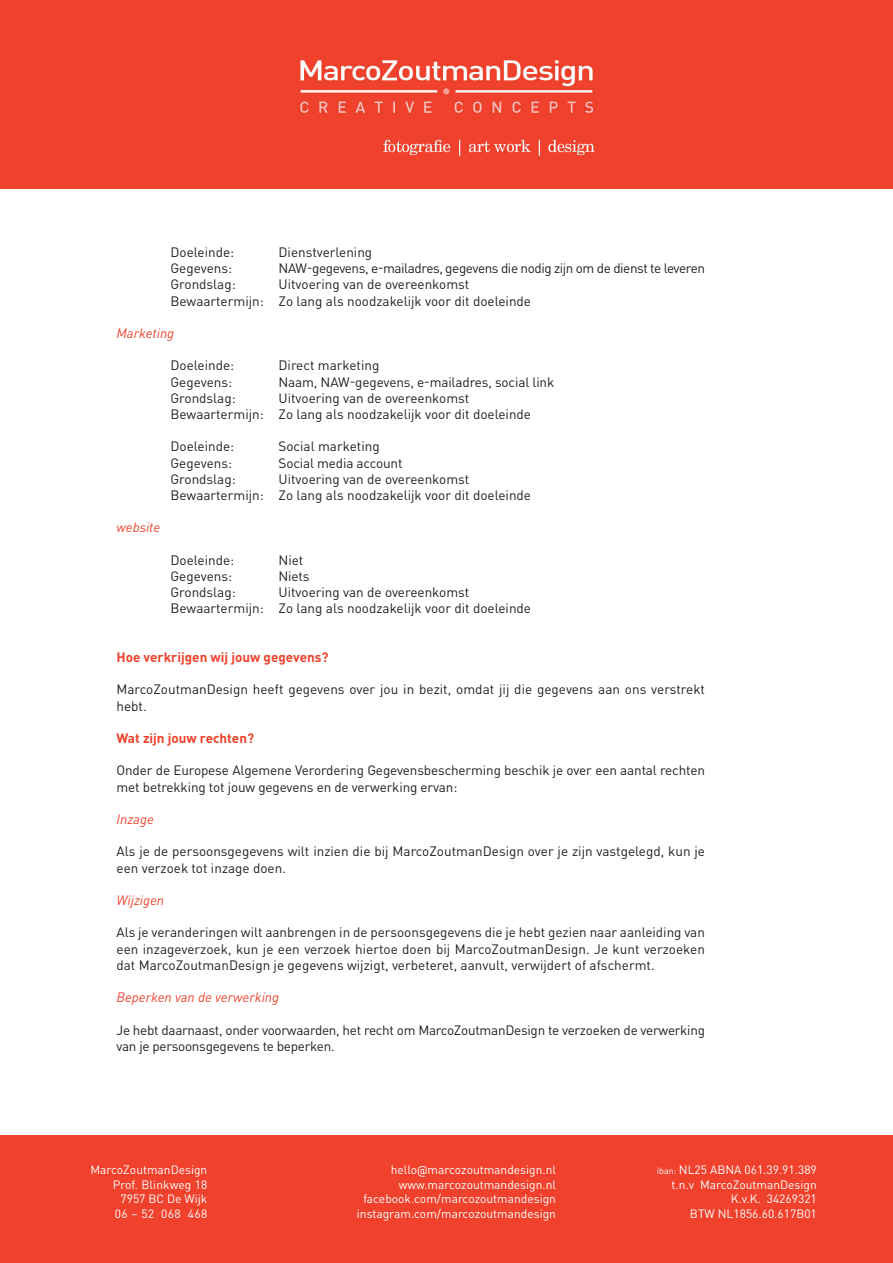
<style>
.page{position:relative;width:893px;height:1263px;background:#fff}
.page>*{position:absolute;margin:0;border:0;box-sizing:border-box;transform-origin:0 0}
.t1{font:13.5px/16.2px "DINOT";color:#231f20}
.t2{font:13.5px/16.2px "DINOT";letter-spacing:-.02em;color:#231f20}
.t3{font:13.5px "DINOT";letter-spacing:-.03em;color:#231f20}
.t4{font:italic 13.5px "DINOT";color:#ef422b}
.t5{font:700 13.5px "DINOT";color:#ef422b}
.t6{font:12px/14.4px "DINOT";color:#fff;text-align:right}
.s1{font-size:9px}
</style>
<div class="page">
<div style="left:0;top:1135px;width:893px;height:128px;background:#ef412b"></div>
<div style="left:0;top:0;width:893px;height:189px;background:#ef412b"></div>
<p class="t1" style="left:171px;top:244px;width:65px">Doeleinde:</p>
<p class="t1" style="left:279px;top:244px;width:95px">Dienstverlening</p>
<p class="t1" style="left:171px;top:260px;width:63px">Gegevens:</p>
<p class="t3" style="left:279px;top:260px;width:428px">NAW-gegevens, e-mailadres, gegevens die nodig zijn om de dienst te leveren</p>
<p class="t1" style="left:171px;top:276px;width:67px">Grondslag:</p>
<p class="t1" style="left:171px;top:276px;width:362px;text-indent:108px">Uitvoering van de overeenkomst<br>Bewaartermijn: Zo lang als noodzakelijk voor dit doeleinde</p>
<p class="t4" style="left:117px;top:325px;width:59px">Marketing</p>
<p class="t1" style="left:171px;top:357px;width:65px">Doeleinde:</p>
<p class="t1" style="left:279px;top:357px;width:102px">Direct marketing</p>
<p class="t1" style="left:171px;top:373px;width:63px">Gegevens:</p>
<p class="t1" style="left:279px;top:373px;width:277px">Naam, NAW-gegevens, e-mailadres, social link</p>
<p class="t1" style="left:171px;top:390px;width:67px">Grondslag:</p>
<p class="t1" style="left:171px;top:390px;width:362px;text-indent:108px">Uitvoering van de overeenkomst<br>Bewaartermijn: Zo lang als noodzakelijk voor dit doeleinde</p>
<p class="t1" style="left:171px;top:438px;width:65px">Doeleinde:</p>
<p class="t1" style="left:279px;top:438px;width:103px">Social marketing</p>
<p class="t1" style="left:171px;top:454px;width:63px">Gegevens:</p>
<p class="t1" style="left:279px;top:454px;width:126px">Social media account</p>
<p class="t1" style="left:171px;top:471px;width:67px">Grondslag:</p>
<p class="t1" style="left:171px;top:471px;width:362px;text-indent:108px">Uitvoering van de overeenkomst<br>Bewaartermijn: Zo lang als noodzakelijk voor dit doeleinde</p>
<p class="t4" style="left:117px;top:519px;width:45px">website</p>
<p class="t1" style="left:171px;top:552px;width:65px">Doeleinde:</p>
<p class="t1" style="left:279px;top:552px;width:26px">Niet</p>
<p class="t1" style="left:171px;top:568px;width:63px">Gegevens:</p>
<p class="t1" style="left:279px;top:568px;width:33px">Niets</p>
<p class="t1" style="left:171px;top:584px;width:67px">Grondslag:</p>
<p class="t1" style="left:171px;top:584px;width:362px;text-indent:108px">Uitvoering van de overeenkomst<br>Bewaartermijn: Zo lang als noodzakelijk voor dit doeleinde</p>
<p class="t5" style="left:117px;top:648px;width:214px">Hoe verkrijgen wij jouw gegevens?</p>
<p class="t1" style="left:117px;top:681px;width:590px">MarcoZoutmanDesign heeft gegevens over jou in bezit, omdat jij die gegevens aan ons verstrekt hebt.</p>
<p class="t5" style="left:117px;top:729px;width:139px">Wat zijn jouw rechten?</p>
<p class="t1" style="left:117px;top:762px;width:590px">Onder de Europese Algemene Verordering Gegevensbescherming beschik je over een aantal rechten met betrekking tot jouw gegevens en de verwerking ervan:</p>
<p class="t4" style="left:117px;top:811px;width:39px">Inzage</p>
<p class="t1" style="left:117px;top:843px;width:590px">Als je de persoonsgegevens wilt inzien die bij MarcoZoutmanDesign over je zijn vastgelegd, kun je een verzoek tot inzage doen.</p>
<p class="t4" style="left:117px;top:892px;width:49px">Wijzigen</p>
<p class="t1" style="left:117px;top:924px;width:590px;text-align:justify">Als je veranderingen wilt aanbrengen in de persoonsgegevens die je hebt gezien naar aanleiding van een inzageverzoek, kun je een verzoek hiertoe doen bij MarcoZoutmanDesign. Je kunt verzoeken dat MarcoZoutmanDesign je gegevens wijzigt, verbeteret, aanvult, verwijdert of afschermt.</p>
<p class="t4" style="left:117px;top:989px;width:164px">Beperken van de verwerking</p>
<p class="t2" style="left:117px;top:1021px;width:590px">Je hebt daarnaast, onder voorwaarden, het recht om MarcoZoutmanDesign te verzoeken de verwerking van je persoonsgegevens te beperken.</p>
<p class="t6" style="left:90px;top:1162px;width:118px">MarcoZoutmanDesign<br>Prof. Blinkweg 18<br>7957 BC De Wijk<br>06 – 52 068 468</p>
<p class="t6" style="left:657px;top:1162px;width:161px"><span class="s1">iban:</span> NL25 ABNA 061.39.91.389 t.n.v MarcoZoutmanDesign<br>K.v.K. 34269321<br>BTW NL1856.60.617B01</p>
<p class="t6" style="left:357px;top:1162px;width:201px">hello@marcozoutmandesign.nl www.marcozoutmandesign.nl facebook.com/marcozoutmandesign instagram.com/marcozoutmandesign</p>
</div>
